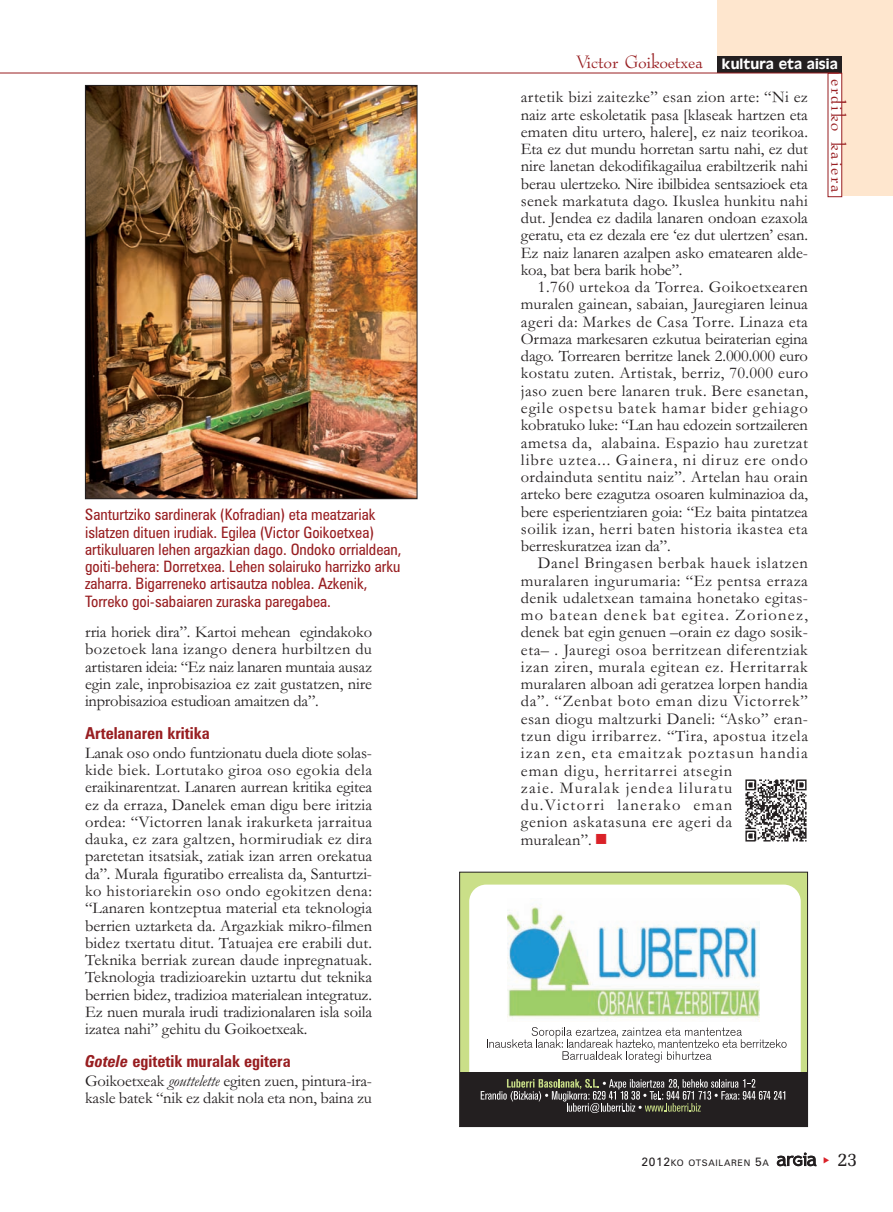
<style>
.page{position:relative;width:893px;height:1212px;background:#fff}
.page>*{position:absolute;margin:0;border:0;box-sizing:border-box;transform-origin:0 0}
.t1{font:21px "Bernadette";color:#981e21}
.t2{font:21px "Bernadette";letter-spacing:.09em;color:#981e21}
.t3{font:19.5px "Memoir";color:#231f20}
.t4{font:16.5px/17.2px "Garamond";letter-spacing:.03em;color:#231f20;text-align:justify}
.t5{font:16.5px/17.2px "Garamond";letter-spacing:-.01em;color:#231f20}
.t6{font:700 condensed 16.5px "Zurich BT";color:#981e21}
.t7{font:condensed 15.75px/17.2px "Zurich BT";color:#981e21}
.t8{font:15px "Antique Olive";letter-spacing:.005em;color:#fff}
.t9{font:9px "Zurich BT";letter-spacing:.075em;color:#231f20}
.s1{font-style:italic}
.s2{color:#da2128}
.s3{font-size:12px}
</style>
<div class="page">
<div style="left:717px;top:0;width:158px;height:59px;background:#fee6ce"></div>
<div style="left:835px;top:0;width:58px;height:196px;background:#fee6ce"></div>
<div style="left:717px;top:57px;width:125px;height:16px;background:#231f20"></div>
<div style="left:828px;top:74px;width:13px;height:122px;background:#fff"></div>
<div style="left:828px;top:73px;width:14px;height:124px;border:1px solid #981e21"></div>
<hr style="left:0;top:73px;width:839px;height:1px;background:#981e21">
<svg style="left:777px;top:1152px;width:39px;height:14px"></svg>
<img style="left:745px;top:779px;width:62px;height:63px">
<img style="left:87px;top:87px;width:328px;height:410px">
<div style="left:85px;top:85px;width:332px;height:414px;border:1px solid #231f20"></div>
<div style="left:460px;top:872px;width:347px;height:223px;background:#cadf88"></div>
<div style="left:469px;top:884px;width:332px;height:211px;background:#fff;border-radius:17px"></div>
<svg style="left:487px;top:1027px;width:300px;height:36px"></svg>
<div style="left:460px;top:1071px;width:347px;height:55px;background:#231f20"></div>
<svg style="left:481px;top:1079px;width:304px;height:34px"></svg>
<img style="left:508px;top:904px;width:252px;height:116px">
<div style="left:459px;top:872px;width:349px;height:255px;border:1px solid #231f20"></div>
<p class="t7" style="left:85px;top:508px;width:318px">Santurtziko sardinerak (Kofradian) eta meatzariak islatzen dituen irudiak. Egilea (Victor Goikoetxea) artikuluaren lehen argazkian dago. Ondoko orrialdean, goiti-behera: Dorretxea. Lehen solairuko harrizko arku zaharra. Bigarreneko artisautza noblea. Azkenik, Torreko goi-sabaiaren zuraska paregabea.</p>
<p class="t4" style="left:85px;top:625px;width:289px">rria horiek dira”. Kartoi mehean egindakoko bozetoek lana izango denera hurbiltzen du artistaren ideia: “Ez naiz lanaren muntaia ausaz egin zale, inprobisazioa ez zait gustatzen, nire inprobisazioa estudioan amaitzen da”.</p>
<p class="t6" style="left:85px;top:727px;width:126px">Artelanaren kritika</p>
<p class="t4" style="left:85px;top:746px;width:289px">Lanak oso ondo funtzionatu duela diote solas&shy;kide biek. Lortutako giroa oso egokia dela eraikinarentzat. Lanaren aurrean kritika egitea ez da erraza, Danelek eman digu bere iritzia ordea: “Victorren lanak irakurketa jarraitua dauka, ez zara galtzen, hormirudiak ez dira paretetan itsatsiak, zatiak izan arren orekatua da”. Murala figuratibo errealista da, Santurtzi&shy;ko historiarekin oso ondo egokitzen dena: “Lanaren kontzeptua material eta teknologia berrien uztarketa da. Argazkiak mikro-filmen bidez txertatu ditut. Tatuajea ere erabili dut.<br>Teknika berriak zurean daude inpregnatuak.<br>Teknologia tradizioarekin uztartu dut teknika berrien bidez, tradizioa materialean integratuz.<br>Ez nuen murala irudi tradizionalaren isla soila izatea nahi” gehitu du Goikoetxeak.</p>
<p class="t6" style="left:85px;top:1055px;width:207px"><span class="s1">Gotele</span> egitetik muralak egitera</p>
<p class="t5" style="left:85px;top:1074px;width:289px">Goikoetxeak <span class="s1">gouttelette</span> egiten zuen, pintura-ira&shy;kasle batek “nik ez dakit nola eta non, baina zu</p>
<p class="t1" style="left:576px;top:53px;width:128px">Victor Goikoetxea</p>
<p class="t8" style="left:722px;top:59px;width:117px">kultura eta aisia</p>
<p class="t2" style="left:846px;top:79px;width:116px;rotate:90deg">erdiko kaiera</p>
<p class="t4" style="left:521px;top:90px;width:289px">artetik bizi zaitezke” esan zion arte: “Ni ez naiz arte eskoletatik pasa [klaseak hartzen eta ematen ditu urtero, halere], ez naiz teorikoa.<br>Eta ez dut mundu horretan sartu nahi, ez dut nire lanetan dekodifikagailua erabiltzerik nahi berau ulertzeko. Nire ibilbidea sentsazioek eta senek markatuta dago. Ikuslea hunkitu nahi dut. Jendea ez dadila lanaren ondoan ezaxola geratu, eta ez dezala ere ‘ez dut ulertzen’ esan.<br>Ez naiz lanaren azalpen asko ematearen alde&shy;koa, bat bera barik hobe”.</p>
<p class="t4" style="left:521px;top:280px;width:289px;text-indent:17px">1.760 urtekoa da Torrea. Goikoetxearen muralen gainean, sabaian, Jauregiaren leinua ageri da: Markes de Casa Torre. Linaza eta Ormaza markesaren ezkutua beiraterian egina dago. Torrearen berritze lanek 2.000.000 euro kostatu zuten. Artistak, berriz, 70.000 euro jaso zuen bere lanaren truk. Bere esanetan, egile ospetsu batek hamar bider gehiago kobratuko luke: “Lan hau edozein sortzaileren ametsa da, alabaina. Espazio hau zuretzat libre uztea... Gainera, ni diruz ere ondo ordainduta sentitu naiz”. Artelan hau orain arteko bere ezagutza osoaren kulminazioa da, bere esperientziaren goia: “Ez baita pintatzea soilik izan, herri baten historia ikastea eta berreskuratzea izan da”.</p>
<p class="t4" style="left:521px;top:556px;width:289px;text-align:left;text-indent:17px">Danel Bringasen berbak hauek islatzen muralaren ingurumaria: “Ez pentsa erraza denik udaletxean tamaina honetako egitas&shy;mo batean denek bat egitea. Zorionez, denek bat egin genuen –orain ez dago sosik&shy;eta– . Jauregi osoa berritzean diferentziak izan ziren, murala egitean ez. Herritarrak muralaren alboan adi geratzea lorpen handia da”. “Zenbat boto eman dizu Victorrek” esan diogu maltzurki Daneli: “Asko” eran&shy;tzun digu irribarrez. “Tira, apostua itzela izan zen, eta emaitzak poztasun handia eman digu, herritarrei atsegin<br>zaie. Muralak jendea liluratu du.Victorri lanerako eman<br>genion askatasuna ere ageri da<br>muralean”. <span class="s2">■</span></p>
<p class="t9" style="left:641px;top:1160px;width:129px"><span class="s3">2012</span>KO OTSAILAREN <span class="s3">5</span>A</p>
<p class="t3" style="left:837px;top:1151px;width:22px">23</p>
</div>
